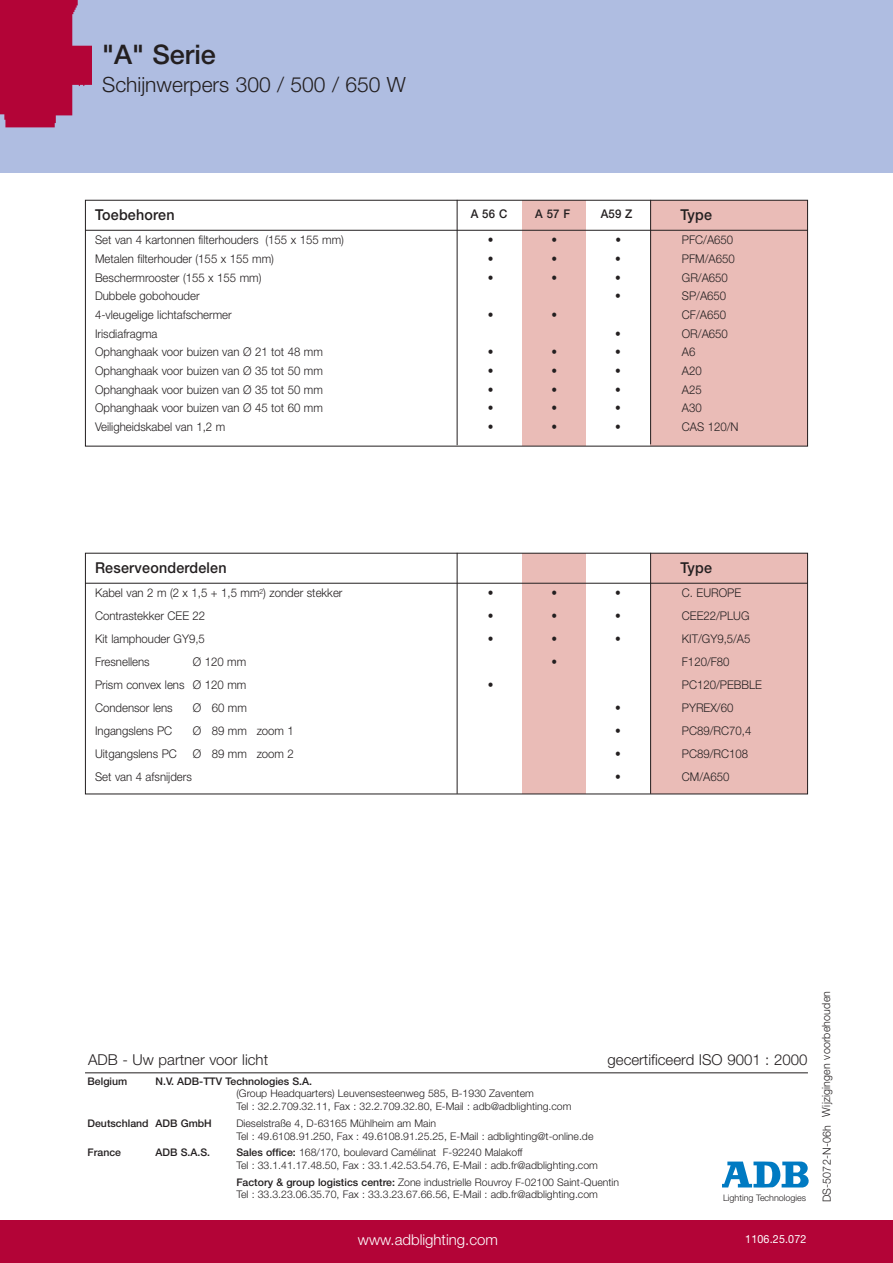
<style>
.page{position:relative;width:893px;height:1263px;background:#fff}
.page>*{position:absolute;margin:0;border:0;box-sizing:border-box;transform-origin:0 0}
.t1{font:500 27px "Helvetica Neue";color:#231f20}
.t2{font:300 21px "Helvetica Neue";color:#231f20}
.t3{font:300 15px "Helvetica Neue";color:#231f20}
.t4{font:500 15px "Helvetica Neue";letter-spacing:.015em;color:#231f20;scale:.95 1}
.t5{font:300 15px "Helvetica Neue";color:#fff}
.t6{font:300 12px "Helvetica Neue";color:#231f20;scale:.95 1}
.t7{font:500 12px "Helvetica Neue";letter-spacing:.015em;color:#231f20;scale:.95 1}
.t8{font:300 11.25px "Helvetica Neue";letter-spacing:.015em;color:#231f20;scale:.95 1}
.t9{font:11.25px "Helvetica Neue";letter-spacing:.015em;color:#fff;scale:.95 1}
.t10{font:300 10.5px/12.6px "Helvetica Neue";color:#231f20}
.t11{font:500 10.5px "Helvetica Neue";color:#231f20}
.t12{font:300 9px "Helvetica Neue";color:#231f20}
.s1{font-weight:500}
</style>
<div class="page">
<div style="left:0;top:0;width:893px;height:172px;background:#afbde1"></div>
<img style="left:0;top:0;width:91px;height:146px">
<div style="left:0;top:1220px;width:893px;height:43px;background:#b30437"></div>
<svg style="left:722px;top:1161px;width:87px;height:27px"></svg>
<hr style="left:85px;top:1072px;width:723px;height:1px;background:#231f20">
<div style="left:522px;top:200px;width:64px;height:245px;background:#eabcb7"></div>
<div style="left:651px;top:200px;width:157px;height:245px;background:#eabcb7"></div>
<div style="left:85px;top:200px;width:723px;height:246px;border:1px solid #231f20"></div>
<hr style="left:85px;top:230px;width:723px;height:1px;background:#231f20">
<hr style="left:457px;top:200px;width:1px;height:245px;background:#231f20">
<hr style="left:650px;top:200px;width:1px;height:244px;background:#231f20">
<div style="left:522px;top:553px;width:64px;height:241px;background:#eabcb7"></div>
<div style="left:651px;top:553px;width:157px;height:241px;background:#eabcb7"></div>
<div style="left:85px;top:553px;width:723px;height:241px;border:1px solid #231f20"></div>
<hr style="left:85px;top:583px;width:723px;height:1px;background:#231f20">
<hr style="left:457px;top:553px;width:1px;height:241px;background:#231f20">
<hr style="left:650px;top:553px;width:1px;height:241px;background:#231f20">
<h1 class="t1" style="left:102px;top:45px;width:115px">"A" Serie</h1>
<h2 class="t2" style="left:102px;top:77px;width:305px">Schijnwerpers 300 / 500 / 650 W</h2>
<p class="t7" style="left:471px;top:209px;width:40px">A 56 C</p>
<p class="t7" style="left:535px;top:209px;width:38px">A 57 F</p>
<p class="t7" style="left:601px;top:209px;width:35px">A59 Z</p>
<p class="t4" style="left:680px;top:209px;width:35px">Type</p>
<p class="t4" style="left:95px;top:209px;width:85px">Toebehoren</p>
<p class="t6" style="left:95px;top:236px;width:263px">Set van 4 kartonnen filterhouders (155 x 155 mm)</p>
<p class="t6" style="left:488px;top:236px;width:8px">•</p>
<p class="t6" style="left:551px;top:236px;width:7px">•</p>
<p class="t6" style="left:615px;top:236px;width:7px">•</p>
<p class="t6" style="left:682px;top:236px;width:56px">PFC/A650</p>
<p class="t6" style="left:95px;top:254px;width:190px">Metalen filterhouder (155 x 155 mm)</p>
<p class="t6" style="left:488px;top:254px;width:7px">•</p>
<p class="t6" style="left:551px;top:254px;width:7px">•</p>
<p class="t6" style="left:615px;top:254px;width:7px">•</p>
<p class="t6" style="left:682px;top:254px;width:57px">PFM/A650</p>
<p class="t6" style="left:95px;top:273px;width:177px">Beschermrooster (155 x 155 mm)</p>
<p class="t6" style="left:488px;top:273px;width:7px">•</p>
<p class="t6" style="left:551px;top:273px;width:7px">•</p>
<p class="t6" style="left:615px;top:273px;width:8px">•</p>
<p class="t6" style="left:682px;top:273px;width:50px">GR/A650</p>
<p class="t6" style="left:95px;top:292px;width:112px">Dubbele gobohouder</p>
<p class="t6" style="left:615px;top:292px;width:7px">•</p>
<p class="t6" style="left:682px;top:292px;width:48px">SP/A650</p>
<p class="t6" style="left:95px;top:310px;width:145px">4-vleugelige lichtafschermer</p>
<p class="t6" style="left:488px;top:310px;width:7px">•</p>
<p class="t6" style="left:551px;top:310px;width:7px">•</p>
<p class="t6" style="left:682px;top:310px;width:48px">CF/A650</p>
<p class="t6" style="left:95px;top:329px;width:67px">Irisdiafragma</p>
<p class="t6" style="left:615px;top:329px;width:7px">•</p>
<p class="t6" style="left:682px;top:329px;width:50px">OR/A650</p>
<p class="t6" style="left:95px;top:348px;width:241px">Ophanghaak voor buizen van Ø 21 tot 48 mm</p>
<p class="t6" style="left:488px;top:348px;width:8px">•</p>
<p class="t6" style="left:551px;top:348px;width:7px">•</p>
<p class="t6" style="left:615px;top:348px;width:7px">•</p>
<p class="t6" style="left:682px;top:348px;width:16px">A6</p>
<p class="t6" style="left:95px;top:366px;width:241px">Ophanghaak voor buizen van Ø 35 tot 50 mm</p>
<p class="t6" style="left:488px;top:366px;width:8px">•</p>
<p class="t6" style="left:551px;top:366px;width:7px">•</p>
<p class="t6" style="left:615px;top:366px;width:7px">•</p>
<p class="t6" style="left:682px;top:366px;width:22px">A20</p>
<p class="t6" style="left:95px;top:385px;width:241px">Ophanghaak voor buizen van Ø 35 tot 50 mm</p>
<p class="t6" style="left:488px;top:385px;width:8px">•</p>
<p class="t6" style="left:551px;top:385px;width:7px">•</p>
<p class="t6" style="left:615px;top:385px;width:7px">•</p>
<p class="t6" style="left:682px;top:385px;width:22px">A25</p>
<p class="t6" style="left:95px;top:404px;width:241px">Ophanghaak voor buizen van Ø 45 tot 60 mm</p>
<p class="t6" style="left:488px;top:404px;width:8px">•</p>
<p class="t6" style="left:551px;top:404px;width:7px">•</p>
<p class="t6" style="left:615px;top:404px;width:7px">•</p>
<p class="t6" style="left:682px;top:404px;width:22px">A30</p>
<p class="t6" style="left:95px;top:422px;width:139px">Veiligheidskabel van 1,2 m</p>
<p class="t6" style="left:488px;top:422px;width:7px">•</p>
<p class="t6" style="left:551px;top:422px;width:7px">•</p>
<p class="t6" style="left:615px;top:422px;width:8px">•</p>
<p class="t6" style="left:682px;top:422px;width:61px">CAS 120/N</p>
<p class="t4" style="left:680px;top:562px;width:35px">Type</p>
<p class="t4" style="left:95px;top:562px;width:140px">Reserveonderdelen</p>
<p class="t6" style="left:95px;top:589px;width:262px">Kabel van 2 m (2 x 1,5 + 1,5 mm<sup>2</sup>) zonder stekker</p>
<p class="t6" style="left:488px;top:589px;width:8px">•</p>
<p class="t6" style="left:551px;top:589px;width:7px">•</p>
<p class="t6" style="left:615px;top:589px;width:7px">•</p>
<p class="t6" style="left:682px;top:589px;width:64px">C. EUROPE</p>
<p class="t6" style="left:95px;top:612px;width:118px">Contrastekker CEE 22</p>
<p class="t6" style="left:488px;top:612px;width:7px">•</p>
<p class="t6" style="left:551px;top:612px;width:7px">•</p>
<p class="t6" style="left:615px;top:612px;width:8px">•</p>
<p class="t6" style="left:682px;top:612px;width:73px">CEE22/PLUG</p>
<p class="t6" style="left:95px;top:635px;width:117px">Kit lamphouder GY9,5</p>
<p class="t6" style="left:488px;top:635px;width:7px">•</p>
<p class="t6" style="left:551px;top:635px;width:7px">•</p>
<p class="t6" style="left:615px;top:635px;width:7px">•</p>
<p class="t6" style="left:682px;top:635px;width:74px">KIT/GY9,5/A5</p>
<p class="t6" style="left:95px;top:658px;width:59px">Fresnellens</p>
<p class="t6" style="left:193px;top:658px;width:58px">Ø 120 mm</p>
<p class="t6" style="left:551px;top:658px;width:7px">•</p>
<p class="t6" style="left:682px;top:658px;width:52px">F120/F80</p>
<p class="t6" style="left:95px;top:680px;width:161px">Prism convex lens Ø 120 mm</p>
<p class="t6" style="left:488px;top:680px;width:7px">•</p>
<p class="t6" style="left:682px;top:680px;width:86px">PC120/PEBBLE</p>
<p class="t6" style="left:95px;top:703px;width:83px">Condensor lens</p>
<p class="t6" style="left:193px;top:703px;width:58px">Ø 60 mm</p>
<p class="t6" style="left:615px;top:703px;width:7px">•</p>
<p class="t6" style="left:682px;top:703px;width:56px">PYREX/60</p>
<p class="t6" style="left:95px;top:726px;width:83px">Ingangslens PC</p>
<p class="t6" style="left:193px;top:726px;width:108px">Ø 89 mm zoom 1</p>
<p class="t6" style="left:615px;top:726px;width:7px">•</p>
<p class="t6" style="left:682px;top:726px;width:75px">PC89/RC70,4</p>
<p class="t6" style="left:95px;top:749px;width:88px">Uitgangslens PC</p>
<p class="t6" style="left:193px;top:749px;width:108px">Ø 89 mm zoom 2</p>
<p class="t6" style="left:615px;top:749px;width:7px">•</p>
<p class="t6" style="left:682px;top:749px;width:71px">PC89/RC108</p>
<p class="t6" style="left:95px;top:772px;width:103px">Set van 4 afsnijders</p>
<p class="t6" style="left:615px;top:772px;width:7px">•</p>
<p class="t6" style="left:682px;top:772px;width:52px">CM/A650</p>
<p class="t3" style="left:88px;top:1054px;width:181px">ADB - Uw partner voor licht</p>
<p class="t3" style="left:608px;top:1054px;width:201px">gecertificeerd ISO 9001 : 2000</p>
<p class="t11" style="left:88px;top:1077px;width:41px">Belgium</p>
<p class="t11" style="left:156px;top:1077px;width:158px">N.V. ADB-TTV Technologies S.A.</p>
<p class="t10" style="left:236px;top:1088px;width:337px">(Group Headquarters) Leuvensesteenweg 585, B-1930 Zaventem<br>Tel : 32.2.709.32.11, Fax : 32.2.709.32.80, E-Mail : adb@adblighting.com</p>
<p class="t11" style="left:88px;top:1119px;width:126px">Deutschland ADB GmbH</p>
<p class="t10" style="left:236px;top:1118px;width:359px">Dieselstraße 4, D-63165 Mühlheim am Main<br>Tel : 49.6108.91.250, Fax : 49.6108.91.25.25, E-Mail : adblighting@t-online.de</p>
<p class="t11" style="left:88px;top:1149px;width:35px">France</p>
<p class="t11" style="left:156px;top:1149px;width:56px">ADB S.A.S.</p>
<p class="t10" style="left:236px;top:1147px;width:363px"><span class="s1">Sales office:</span> 168/170, boulevard Camélinat F-92240 Malakoff<br>Tel : 33.1.41.17.48.50, Fax : 33.1.42.53.54.76, E-Mail : adb.fr@adblighting.com</p>
<p class="t10" style="left:236px;top:1177px;width:384px"><span class="s1">Factory &amp; group logistics centre:</span> Zone industrielle Rouvroy F-02100 Saint-Quentin<br>Tel : 33.3.23.06.35.70, Fax : 33.3.23.67.66.56, E-Mail : adb.fr@adblighting.com</p>
<p class="t5" style="left:358px;top:1234px;width:142px">www.adblighting.com</p>
<p class="t12" style="left:723px;top:1195px;width:85px">Lighting Technologies</p>
<p class="t9" style="left:745px;top:1234px;width:66px">1106.25.072</p>
<p class="t8" style="left:822px;top:1117px;width:134px;rotate:-90deg">Wijzigingen voorbehouden</p>
<p class="t8" style="left:823px;top:1202px;width:83px;rotate:-90deg">DS-5072-N-06h</p>
</div>
